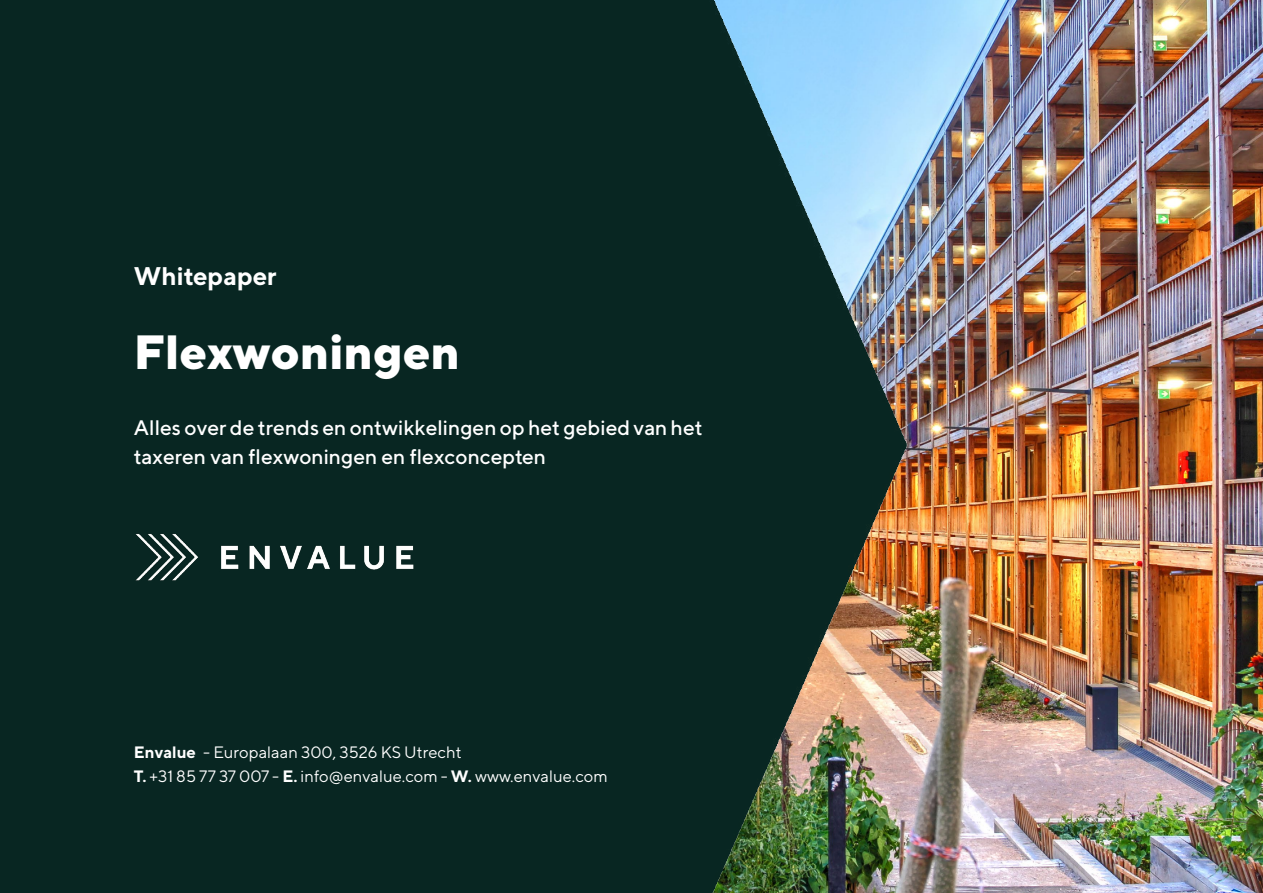
<style>
.page{position:relative;width:1263px;height:893px;background:#fff}
.page>*{position:absolute;margin:0;border:0;box-sizing:border-box;transform-origin:0 0}
.t1{font:800 48px "TT Norms";color:#fff}
.t2{font:700 25.5px "TT Norms";color:#fff}
.t3{font:500 21px/28.5px "TT Norms";color:#fff}
.t4{font:16.5px/24px "TT Norms";color:#fff}
.s1{font-weight:700}
</style>
<div class="page">
<img style="left:908px;top:0;width:355px;height:893px">
<img style="left:0;top:0;width:908px;height:893px">
<img style="left:134px;top:527px;width:281px;height:60px">
<p class="t2" style="left:134px;top:267px;width:144px">Whitepaper</p>
<h1 class="t1" style="left:134px;top:334px;width:328px">Flexwoningen</h1>
<p class="t3" style="left:134px;top:416px;width:570px">Alles over de trends en ontwikkelingen op het gebied van het taxeren van flexwoningen en flexconcepten</p>
<p class="t4" style="left:134px;top:742px;width:475px"><span class="s1">Envalue</span> - Europalaan 300, 3526 KS Utrecht<br><span class="s1">T.</span> +31 85 77 37 007 - <span class="s1">E.</span> info@envalue.com - <span class="s1">W.</span> www.envalue.com</p>
</div>
